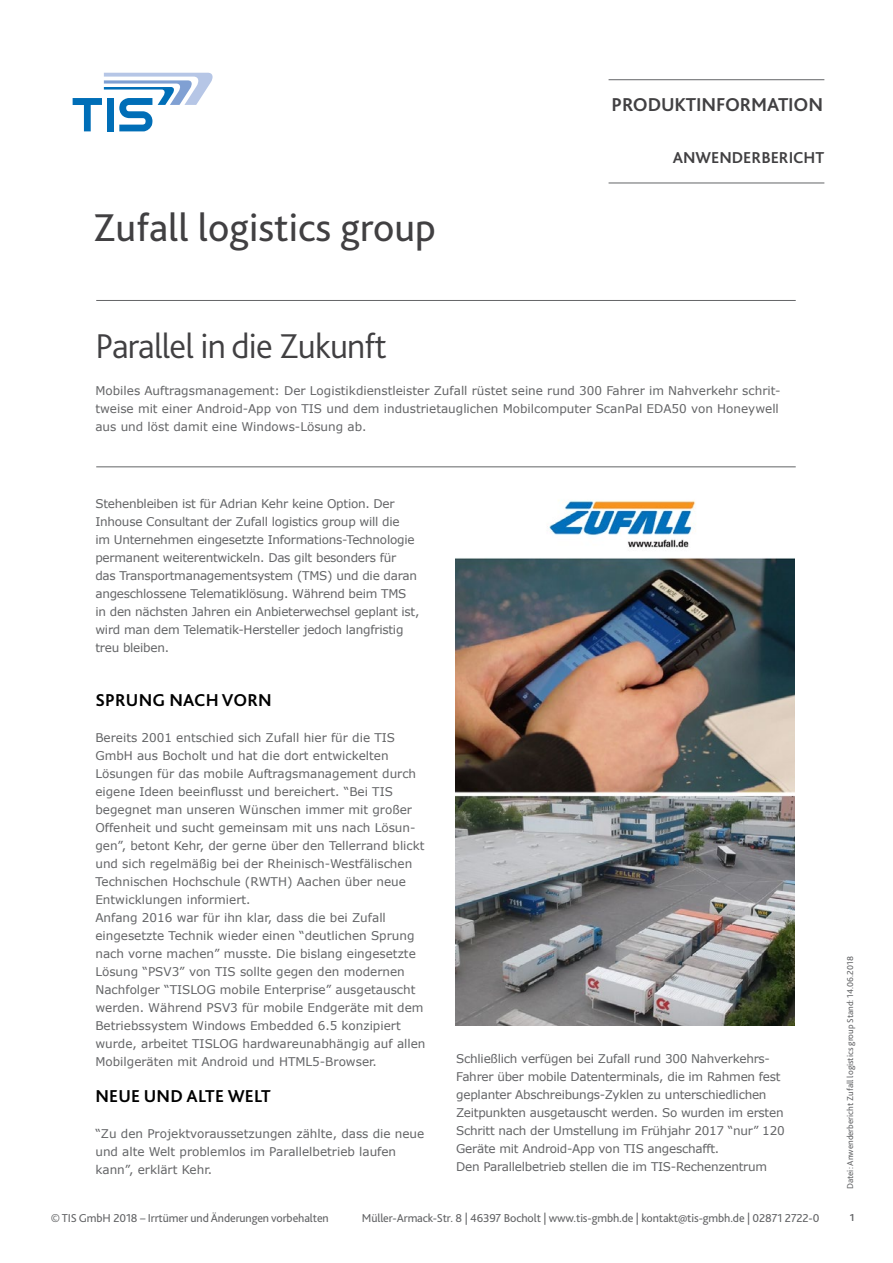
<style>
.page{position:relative;width:893px;height:1263px;background:#fff}
.page>*{position:absolute;margin:0;border:0;box-sizing:border-box;transform-origin:0 0}
.t1{font:40.5px "Bliss 2";color:#414042}
.t2{font:300 36px "Bliss 2";letter-spacing:-.025em;color:#414042}
.t3{font:700 19.5px "Bliss 2";letter-spacing:-.01em;color:#414042}
.t4{font:700 18px "Bliss 2";letter-spacing:.01em;color:#000}
.t5{font:700 16.5px "Bliss 2";color:#414042}
.t6{font:12px/18px "Verdana";color:#636466}
.t7{font:12px/18px "Verdana";letter-spacing:-.02em;color:#636466}
.t8{font:12px "Bliss 2";letter-spacing:-.01em;color:#636466}
.t9{font:700 10.5px "Bliss 2";color:#636466}
.t10{font:9px "Bliss 2";color:#636466}
</style>
<div class="page">
<svg style="left:73px;top:73px;width:140px;height:58px"></svg>
<hr style="left:609px;top:79px;width:215px;height:1px;background:#636466">
<hr style="left:609px;top:183px;width:215px;height:1px;background:#636466">
<hr style="left:96px;top:300px;width:700px;height:1px;background:#636466">
<hr style="left:96px;top:466px;width:700px;height:1px;background:#636466">
<img style="left:456px;top:500px;width:339px;height:525px">
<h3 class="t3" style="left:612px;top:92px;width:213px">PRODUKTINFORMATION</h3>
<h1 class="t1" style="left:93px;top:203px;width:344px">Zufall logistics group</h1>
<h3 class="t5" style="left:673px;top:147px;width:153px">ANWENDERBERICHT</h3>
<h2 class="t2" style="left:95px;top:324px;width:293px">Parallel in die Zukunft</h2>
<p class="t6" style="left:95px;top:381px;width:687px">Mobiles Auftragsmanagement: Der Logistikdienstleister Zufall rüstet seine rund 300 Fahrer im Nahverkehr schrit&shy;tweise mit einer Android-App von TIS und dem industrietauglichen Mobilcomputer ScanPal EDA50 von Honeywell aus und löst damit eine Windows-Lösung ab.</p>
<p class="t7" style="left:95px;top:494px;width:326px">Stehenbleiben ist für Adrian Kehr keine Option. Der Inhouse Consultant der Zufall logistics group will die<br>im Unternehmen eingesetzte Informations-Technologie permanent weiterentwickeln. Das gilt besonders für das Transportmanagementsystem (TMS) und die daran angeschlossene Telematiklösung. Während beim TMS in den nächsten Jahren ein Anbieterwechsel geplant ist, wird man dem Telematik-Hersteller jedoch langfristig treu bleiben.</p>
<h3 class="t4" style="left:95px;top:688px;width:178px">SPRUNG NACH VORN</h3>
<p class="t6" style="left:95px;top:728px;width:332px">Bereits 2001 entschied sich Zufall hier für die TIS GmbH aus Bocholt und hat die dort entwickelten Lösungen für das mobile Auftragsmanagement durch eigene Ideen beeinflusst und bereichert. “Bei TIS begegnet man unseren Wünschen immer mit großer Offenheit und sucht gemeinsam mit uns nach Lösun&shy;gen”, betont Kehr, der gerne über den Tellerrand blickt und sich regelmäßig bei der Rheinisch-Westfälischen Technischen Hochschule (RWTH) Aachen über neue Entwicklungen informiert.<br>Anfang 2016 war für ihn klar, dass die bei Zufall eingesetzte Technik wieder einen “deutlichen Sprung nach vorne machen” musste. Die bislang eingesetzte Lösung “PSV3” von TIS sollte gegen den modernen Nachfolger “TISLOG mobile Enterprise” ausgetauscht werden. Während PSV3 für mobile Endgeräte mit dem Betriebssystem Windows Embedded 6.5 konzipiert wurde, arbeitet TISLOG hardwareunabhängig auf allen Mobilgeräten mit Android und HTML5-Browser.</p>
<h3 class="t4" style="left:95px;top:1084px;width:177px">NEUE UND ALTE WELT</h3>
<p class="t6" style="left:95px;top:1124px;width:330px">“Zu den Projektvoraussetzungen zählte, dass die neue und alte Welt problemlos im Parallelbetrieb laufen kann”, erklärt Kehr.</p>
<p class="t7" style="left:456px;top:1049px;width:330px">Schließlich verfügen bei Zufall rund 300 Nahverkehrs-Fahrer über mobile Datenterminals, die im Rahmen fest geplanter Abschreibungs-Zyklen zu unterschiedlichen Zeitpunkten ausgetauscht werden. So wurden im ersten Schritt nach der Umstellung im Frühjahr 2017 “nur” 120<br>Geräte mit Android-App von TIS angeschafft.<br>Den Parallelbetrieb stellen die im TIS-Rechenzentrum</p>
<p class="t10" style="left:844px;top:1189px;width:234px;rotate:-90deg">Datei: Anwenderbericht Zufall logistics group Stand: 14.06.2018</p>
<p class="t8" style="left:51px;top:1210px;width:279px">© TIS GmbH 2018 – Irrtümer und Änderungen vorbehalten</p>
<p class="t8" style="left:362px;top:1210px;width:459px">Müller-Armack-Str. 8 | 46397 Bocholt | www.tis-gmbh.de | kontakt@tis-gmbh.de | 02871 2722-0</p>
<p class="t9" style="left:850px;top:1211px;width:6px">1</p>
</div>
